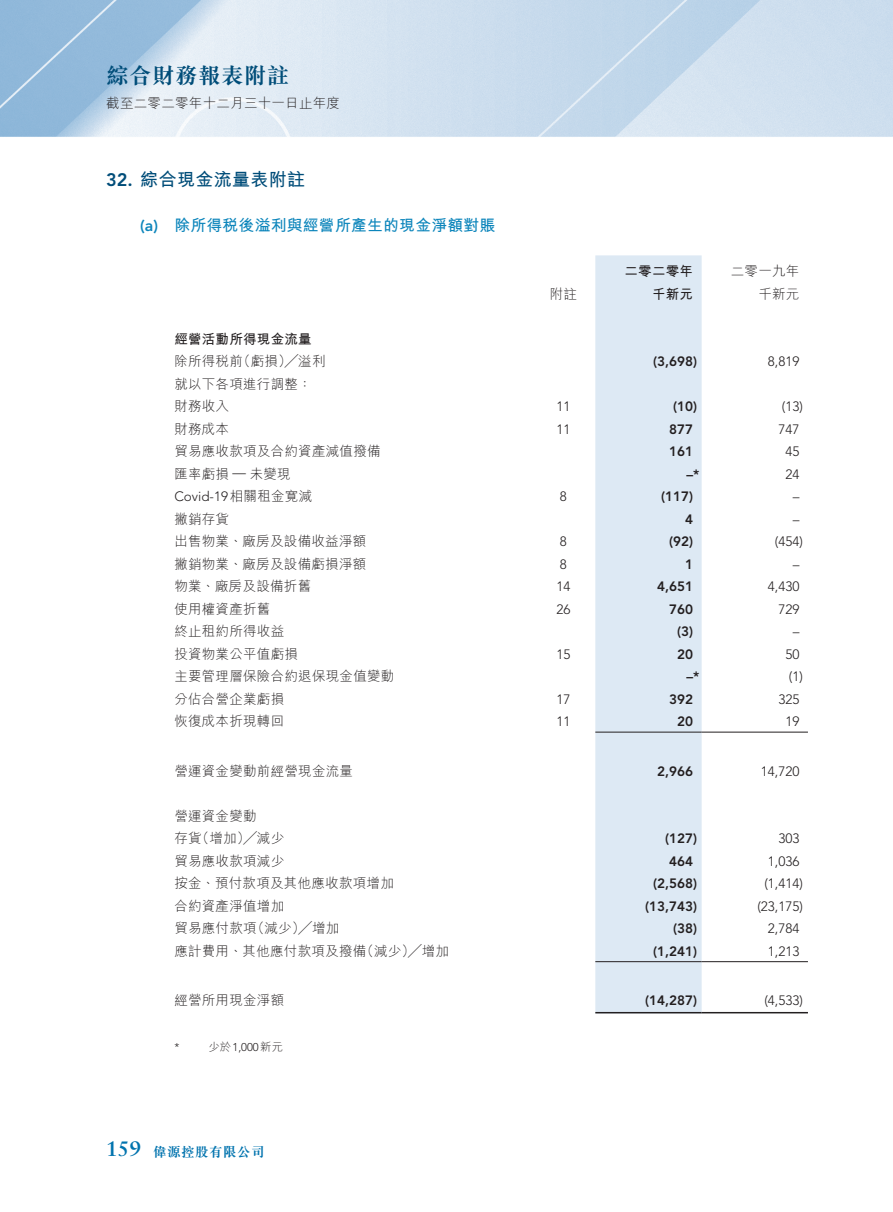
<style>
.page{position:relative;width:893px;height:1212px;background:#fff}
.page>*{position:absolute;margin:0;border:0;box-sizing:border-box;transform-origin:0 0}
.t1{font:700 22.5px "M Sung HK";letter-spacing:.02em;color:#004d79}
.t2{font:700 21px "Sabon LT Std";color:#0073ae}
._01_H1{font:700 18px "M Hei HK";letter-spacing:.02em;color:#004d79}
._02_H2{font:700 15.75px "M Hei HK";letter-spacing:.02em;color:#0c85bb}
._02_H2-2{font:800 15.75px "Avenir LT Std";color:#0c85bb}
._00_txt{font:300 13.5px "M Hei HK";letter-spacing:.02em;color:#231f20}
._00_txt-2{font:300 13.5px "Avenir LT Std";color:#231f20}
._00_txt-3{font:800 13.5px "Avenir LT Std";color:#231f20}
._00_txt-4{font:700 13.5px "M Hei HK";letter-spacing:.02em;color:#231f20}
.t3{font:700 13.5px "M Sung HK";letter-spacing:.035em;color:#0073ae}
._06_Notes{font:300 11.25px "Avenir LT Std";color:#231f20}
.s1{font-family:"Avenir LT Std";font-weight:800}
.s2{font-family:"M Hei HK"}
</style>
<div class="page">
<img style="left:0;top:0;width:893px;height:1014px">
<div style="left:595px;top:255px;width:107px;height:757px;background:#dde9f4"></div>
<hr style="left:595px;top:732px;width:107px;height:1px;background:#231f20">
<hr style="left:702px;top:732px;width:106px;height:1px;background:#231f20">
<hr style="left:595px;top:961px;width:107px;height:1px;background:#231f20">
<hr style="left:702px;top:961px;width:106px;height:1px;background:#231f20">
<hr style="left:595px;top:1012px;width:107px;height:1px;background:#231f20">
<hr style="left:702px;top:1012px;width:106px;height:1px;background:#231f20">
<h1 class="t1" style="left:106px;top:64px;width:185px">綜合財務報表附註</h1>
<p class="_00_txt" style="left:106px;top:96px;width:235px">截至二零二零年十二月三十一日止年度</p>
<p class="_01_H1" style="left:106px;top:166px;width:200px"><span class="s1">32.</span> 綜合現金流量表附註</p>
<p class="_02_H2" style="left:174px;top:214px;width:322px">除所得稅後溢利與經營所產生的現金淨額對賬</p>
<p class="_02_H2-2" style="left:140px;top:216px;width:19px">)a(</p>
<p class="_00_txt-4" style="left:624px;top:261px;width:70px">二零二零年</p>
<p class="_00_txt" style="left:731px;top:264px;width:70px">二零一九年</p>
<p class="_00_txt" style="left:550px;top:287px;width:29px">附註</p>
<p class="_00_txt-4" style="left:652px;top:284px;width:43px">千新元</p>
<p class="_00_txt" style="left:758px;top:287px;width:43px">千新元</p>
<p class="_00_txt-4" style="left:174px;top:329px;width:139px">經營活動所得現金流量</p>
<p class="_00_txt" style="left:237px;top:354px;width:90px">（虧損）╱溢利</p>
<p class="_00_txt" style="left:174px;top:354px;width:70px">除所得稅前</p>
<p class="_00_txt" style="left:174px;top:377px;width:139px">就以下各項進行調整：</p>
<p class="_00_txt-3" style="left:653px;top:353px;width:45px">)3,698(</p>
<p class="_00_txt-2" style="left:768px;top:354px;width:33px">8,819</p>
<p class="_00_txt" style="left:174px;top:399px;width:56px">財務收入</p>
<p class="_00_txt-2" style="left:556px;top:399px;width:16px">11</p>
<p class="_00_txt-3" style="left:673px;top:398px;width:25px">)10(</p>
<p class="_00_txt-2" style="left:782px;top:399px;width:23px">)13(</p>
<p class="_00_txt" style="left:174px;top:422px;width:56px">財務成本</p>
<p class="_00_txt-2" style="left:556px;top:421px;width:16px">11</p>
<p class="_00_txt-3" style="left:669px;top:421px;width:25px">877</p>
<p class="_00_txt-2" style="left:778px;top:421px;width:23px">747</p>
<p class="_00_txt" style="left:174px;top:444px;width:208px">貿易應收款項及合約資產減值撥備</p>
<p class="_00_txt-3" style="left:669px;top:443px;width:25px">161</p>
<p class="_00_txt-2" style="left:785px;top:444px;width:16px">45</p>
<p class="_00_txt" style="left:250px;top:467px;width:43px">未變現</p>
<p class="_00_txt" style="left:174px;top:467px;width:56px">匯率虧損</p>
<p class="_00_txt-2" style="left:233px;top:464px;width:15px">—</p>
<p class="_00_txt-3" style="left:686px;top:466px;width:15px">*–</p>
<p class="_00_txt-2" style="left:785px;top:466px;width:16px">24</p>
<p class="_00_txt-2" style="left:174px;top:489px;width:139px">Covid-19<span class="s2">相關租金寛減</span></p>
<p class="_00_txt-2" style="left:560px;top:489px;width:9px">8</p>
<p class="_00_txt-3" style="left:661px;top:488px;width:33px">)117(</p>
<p class="_00_txt-2" style="left:793px;top:489px;width:8px">–</p>
<p class="_00_txt" style="left:174px;top:512px;width:56px">撇銷存貨</p>
<p class="_00_txt-3" style="left:685px;top:511px;width:9px">4</p>
<p class="_00_txt-2" style="left:793px;top:511px;width:8px">–</p>
<p class="_00_txt" style="left:174px;top:534px;width:193px">出售物業、廠房及設備收益淨額</p>
<p class="_00_txt-2" style="left:560px;top:534px;width:9px">8</p>
<p class="_00_txt-3" style="left:669px;top:533px;width:25px">)92(</p>
<p class="_00_txt-2" style="left:775px;top:534px;width:30px">)454(</p>
<p class="_00_txt" style="left:174px;top:557px;width:193px">撇銷物業、廠房及設備虧損淨額</p>
<p class="_00_txt-2" style="left:560px;top:556px;width:9px">8</p>
<p class="_00_txt-3" style="left:685px;top:556px;width:9px">1</p>
<p class="_00_txt-2" style="left:793px;top:556px;width:8px">–</p>
<p class="_00_txt" style="left:174px;top:579px;width:138px">物業、廠房及設備折舊</p>
<p class="_00_txt-2" style="left:556px;top:579px;width:16px">14</p>
<p class="_00_txt-3" style="left:657px;top:578px;width:37px">4,651</p>
<p class="_00_txt-2" style="left:768px;top:579px;width:33px">4,430</p>
<p class="_00_txt" style="left:174px;top:602px;width:98px">使用權資產折舊</p>
<p class="_00_txt-2" style="left:556px;top:601px;width:16px">26</p>
<p class="_00_txt-3" style="left:669px;top:601px;width:25px">760</p>
<p class="_00_txt-2" style="left:778px;top:601px;width:23px">729</p>
<p class="_00_txt" style="left:174px;top:624px;width:111px">終止租約所得收益</p>
<p class="_00_txt-3" style="left:677px;top:623px;width:17px">(3)</p>
<p class="_00_txt-2" style="left:793px;top:624px;width:8px">–</p>
<p class="_00_txt" style="left:174px;top:647px;width:125px">投資物業公平值虧損</p>
<p class="_00_txt-2" style="left:556px;top:646px;width:16px">15</p>
<p class="_00_txt-3" style="left:677px;top:646px;width:17px">20</p>
<p class="_00_txt-2" style="left:785px;top:646px;width:16px">50</p>
<p class="_00_txt" style="left:174px;top:669px;width:222px">主要管理層保險合約退保現金值變動</p>
<p class="_00_txt-3" style="left:686px;top:668px;width:15px">*–</p>
<p class="_00_txt-2" style="left:789px;top:669px;width:16px">(1)</p>
<p class="_00_txt" style="left:174px;top:692px;width:111px">分佔合營企業虧損</p>
<p class="_00_txt-2" style="left:556px;top:691px;width:16px">17</p>
<p class="_00_txt-3" style="left:669px;top:691px;width:25px">392</p>
<p class="_00_txt-2" style="left:778px;top:691px;width:23px">325</p>
<p class="_00_txt" style="left:174px;top:714px;width:111px">恢復成本折現轉回</p>
<p class="_00_txt-2" style="left:556px;top:714px;width:16px">11</p>
<p class="_00_txt-3" style="left:677px;top:713px;width:17px">20</p>
<p class="_00_txt-2" style="left:785px;top:714px;width:16px">19</p>
<p class="_00_txt" style="left:174px;top:764px;width:180px">營運資金變動前經營現金流量</p>
<p class="_00_txt" style="left:174px;top:809px;width:84px">營運資金變動</p>
<p class="_00_txt-3" style="left:657px;top:763px;width:37px">2,966</p>
<p class="_00_txt-2" style="left:761px;top:763px;width:40px">14,720</p>
<p class="_00_txt" style="left:196px;top:831px;width:90px">（增加）╱減少</p>
<p class="_00_txt" style="left:174px;top:831px;width:29px">存貨</p>
<p class="_00_txt-3" style="left:665px;top:830px;width:33px">)127(</p>
<p class="_00_txt-2" style="left:778px;top:831px;width:23px">303</p>
<p class="_00_txt" style="left:174px;top:854px;width:111px">貿易應收款項減少</p>
<p class="_00_txt-3" style="left:669px;top:853px;width:25px">464</p>
<p class="_00_txt-2" style="left:768px;top:853px;width:33px">1,036</p>
<p class="_00_txt" style="left:174px;top:876px;width:221px">按金、預付款項及其他應收款項增加</p>
<p class="_00_txt-3" style="left:653px;top:875px;width:45px">)2,568(</p>
<p class="_00_txt-2" style="left:764px;top:876px;width:40px">)1,414(</p>
<p class="_00_txt" style="left:174px;top:899px;width:111px">合約資產淨值增加</p>
<p class="_00_txt-3" style="left:645px;top:898px;width:53px">)13,743(</p>
<p class="_00_txt-2" style="left:757px;top:898px;width:47px">)23,175(</p>
<p class="_00_txt" style="left:251px;top:921px;width:90px">（減少）╱增加</p>
<p class="_00_txt" style="left:174px;top:921px;width:84px">貿易應付款項</p>
<p class="_00_txt-3" style="left:673px;top:920px;width:25px">)38(</p>
<p class="_00_txt-2" style="left:768px;top:921px;width:33px">2,784</p>
<p class="_00_txt" style="left:361px;top:944px;width:90px">（減少）╱增加</p>
<p class="_00_txt" style="left:174px;top:944px;width:193px">應計費用、其他應付款項及撥備</p>
<p class="_00_txt-3" style="left:653px;top:943px;width:45px">)1,241(</p>
<p class="_00_txt-2" style="left:768px;top:943px;width:33px">1,213</p>
<p class="_00_txt" style="left:174px;top:993px;width:111px">經營所用現金淨額</p>
<p class="_06_Notes" style="left:208px;top:1040px;width:76px"><span class="s2">少於</span>1,000<span class="s2">新元</span></p>
<p class="_06_Notes" style="left:174px;top:1040px;width:6px">*</p>
<p class="_00_txt-3" style="left:645px;top:992px;width:53px">)14,287(</p>
<p class="_00_txt-2" style="left:764px;top:993px;width:40px">)4,533(</p>
<h2 class="t2" style="left:106px;top:1136px;width:37px">159</h2>
<p class="t3" style="left:153px;top:1145px;width:113px">偉源控股有限公司</p>
</div>
